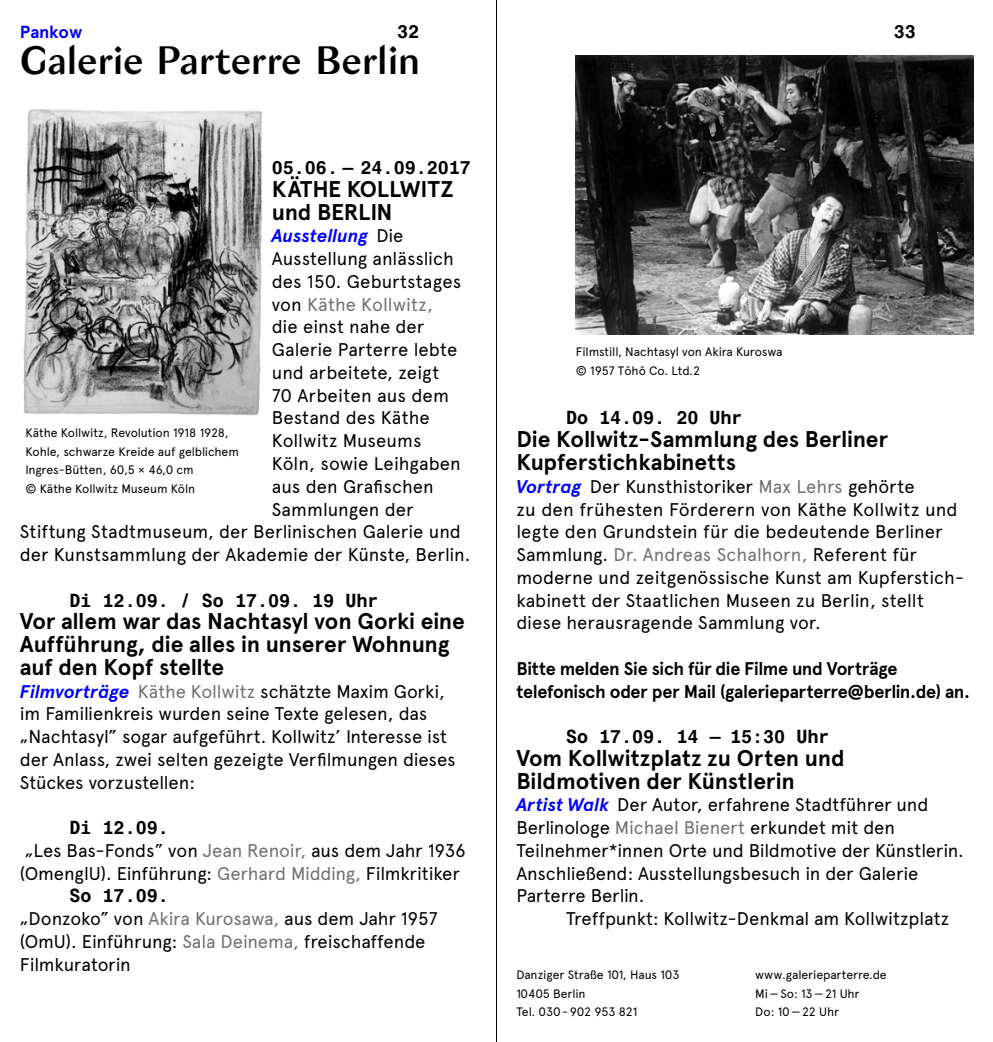
<style>
.page{position:relative;width:993px;height:1042px;background:#fff}
.page>*{position:absolute;margin:0;border:0;box-sizing:border-box;transform-origin:0 0}
.t1{font:38.5px "Bagnard";letter-spacing:-.015em;color:#000}
.t2{font:700 22.75px/22.8px "Apercu Pro";letter-spacing:-.005em;color:#000}
.t3{font:18.38px/22.8px "Apercu Pro";letter-spacing:-.005em;color:#000}
.t4{font:700 18.38px/22.8px "Apercu Pro";letter-spacing:-.02em;color:#000}
.t5{font:700 18.38px "Helvetica Monospaced Pro";color:#000}
.t6{font:18.38px "Apercu Pro";letter-spacing:.005em;color:#707172}
.t7{font:italic 700 18.38px "Apercu Pro";letter-spacing:-.01em;color:#00f}
.t8{font:700 17.5px "Apercu Pro";letter-spacing:-.005em;color:#00f}
.t9{font:12.25px/18.4px "Apercu Pro";letter-spacing:-.01em;color:#000}
.s1{font-weight:400;font-style:normal;color:#000}
.s2{color:#000}
.s3{font-weight:700;font-style:italic;color:#00f}
.s4{color:#707172}
</style>
<div class="page">
<hr style="left:496px;top:0;width:1px;height:1042px;background:#000">
<img style="left:23px;top:109px;width:239px;height:307px">
<img style="left:575px;top:56px;width:397px;height:279px">
<p class="t8" style="left:20px;top:18px;width:64px">Pankow</p>
<p class="t5" style="left:397px;top:20px;width:24px">32</p>
<p class="t5" style="left:893px;top:20px;width:24px">33</p>
<h1 class="t1" style="left:20px;top:37px;width:402px">Galerie Parterre Berlin</h1>
<p class="t5" style="left:272px;top:156px;width:200px">05.06. — 24.09.2017</p>
<p class="t2" style="left:272px;top:177px;width:183px">KÄTHE KOLLWITZ und BERLIN</p>
<p class="t7" style="left:272px;top:222px;width:133px">Ausstellung <span class="s1">Die</span></p>
<p class="t3" style="left:272px;top:246px;width:183px">Ausstellung anlässlich</p>
<p class="t3" style="left:272px;top:269px;width:191px">des 150. Geburtstages</p>
<p class="t6" style="left:272px;top:290px;width:163px"><span class="s2">von</span> Käthe Kollwitz,</p>
<p class="t3" style="left:272px;top:314px;width:154px">die einst nahe der</p>
<p class="t3" style="left:272px;top:337px;width:187px">Galerie Parterre lebte</p>
<p class="t3" style="left:272px;top:360px;width:169px">und arbeitete, zeigt</p>
<p class="t3" style="left:272px;top:383px;width:179px">70 Arbeiten aus dem</p>
<p class="t3" style="left:272px;top:405px;width:159px">Bestand des Käthe</p>
<p class="t3" style="left:272px;top:428px;width:151px">Kollwitz Museums</p>
<p class="t3" style="left:272px;top:451px;width:190px">Köln, sowie Leihgaben</p>
<p class="t3" style="left:272px;top:474px;width:163px">aus den Grafischen</p>
<p class="t3" style="left:272px;top:496px;width:143px">Sammlungen der</p>
<p class="t3" style="left:20px;top:519px;width:442px">Stiftung Stadtmuseum, der Berlinischen Galerie und</p>
<p class="t3" style="left:20px;top:542px;width:452px">der Kunstsammlung der Akademie der Künste, Berlin.</p>
<p class="t5" style="left:69px;top:589px;width:310px">Di 12.09. / So 17.09. 19 Uhr</p>
<p class="t2" style="left:20px;top:609px;width:446px">Vor allem war das Nachtasyl von Gorki eine<br>Aufführung, die alles in unserer Wohnung auf den Kopf stellte</p>
<p class="t3" style="left:20px;top:678px;width:437px"><span class="s3">Filmvorträge</span> <span class="s4">Käthe Kollwitz</span> schätzte Maxim Gorki, im Familienkreis wurden seine Texte gelesen, das „Nachtasyl” sogar aufgeführt. Kollwitz’ Interesse ist der Anlass, zwei selten gezeigte Verfilmungen dieses Stückes vorzustellen:</p>
<p class="t5" style="left:69px;top:816px;width:101px">Di 12.09.</p>
<p class="t3" style="left:20px;top:838px;width:447px">„Les Bas-Fonds” von <span class="s4">Jean Renoir,</span> aus dem Jahr 1936 (OmenglU). Einführung: <span class="s4">Gerhard Midding,</span> Filmkritiker</p>
<p class="t5" style="left:69px;top:884px;width:101px">So 17.09.</p>
<p class="t3" style="left:20px;top:906px;width:419px">„Donzoko” von <span class="s4">Akira Kurosawa,</span> aus dem Jahr 1957 (OmU). Einführung: <span class="s4">Sala Deinema,</span> freischaffende<br>Filmkuratorin</p>
<p class="t9" style="left:25px;top:423px;width:215px">Käthe Kollwitz, Revolution 1918 1928, Kohle, schwarze Kreide auf gelblichem Ingres-Bütten, 60,5 × 46,0 cm<br>© Käthe Kollwitz Museum Köln</p>
<p class="t9" style="left:575px;top:342px;width:208px">Filmstill, Nachtasyl von Akira Kuroswa © 1957 Tōhō Co. Ltd.2</p>
<p class="t5" style="left:566px;top:407px;width:178px">Do 14.09. 20 Uhr</p>
<p class="t2" style="left:516px;top:427px;width:373px">Die Kollwitz-Sammlung des Berliner<br>Kupferstichkabinetts</p>
<p class="t3" style="left:516px;top:474px;width:446px"><span class="s3">Vortrag</span> Der Kunsthistoriker <span class="s4">Max Lehrs</span> gehörte<br>zu den frühesten Förderern von Käthe Kollwitz und legte den Grundstein für die bedeutende Berliner Sammlung. <span class="s4">Dr. Andreas Schalhorn,</span> Referent für moderne und zeitgenössische Kunst am Kupferstich&shy;kabinett der Staatlichen Museen zu Berlin, stellt diese herausragende Sammlung vor.</p>
<p class="t4" style="left:516px;top:656px;width:455px">Bitte melden Sie sich für die Filme und Vorträge telefonisch oder per Mail (galerieparterre@berlin.de) an.</p>
<p class="t5" style="left:566px;top:725px;width:265px">So 17.09. 14 — 15:30 Uhr</p>
<p class="t2" style="left:516px;top:746px;width:330px">Vom Kollwitzplatz zu Orten und<br>Bildmotiven der Künstlerin</p>
<p class="t3" style="left:516px;top:792px;width:449px"><span class="s3">Artist Walk</span> Der Autor, erfahrene Stadtführer und Berlinologe <span class="s4">Michael Bienert</span> erkundet mit den Teilnehmer*innen Orte und Bildmotive der Künstlerin.<br>Anschließend: Ausstellungsbesuch in der Galerie Parterre Berlin.</p>
<p class="t3" style="left:566px;top:906px;width:384px">Treffpunkt: Kollwitz-Denkmal am Kollwitzplatz</p>
<p class="t9" style="left:516px;top:965px;width:164px">Danziger Straße 101, Haus 103<br>10405 Berlin<br>Tel. 030-902 953 821</p>
<p class="t9" style="left:755px;top:965px;width:133px">www.galerieparterre.de<br>Mi—So: 13—21 Uhr<br>Do: 10—22 Uhr</p>
</div>
